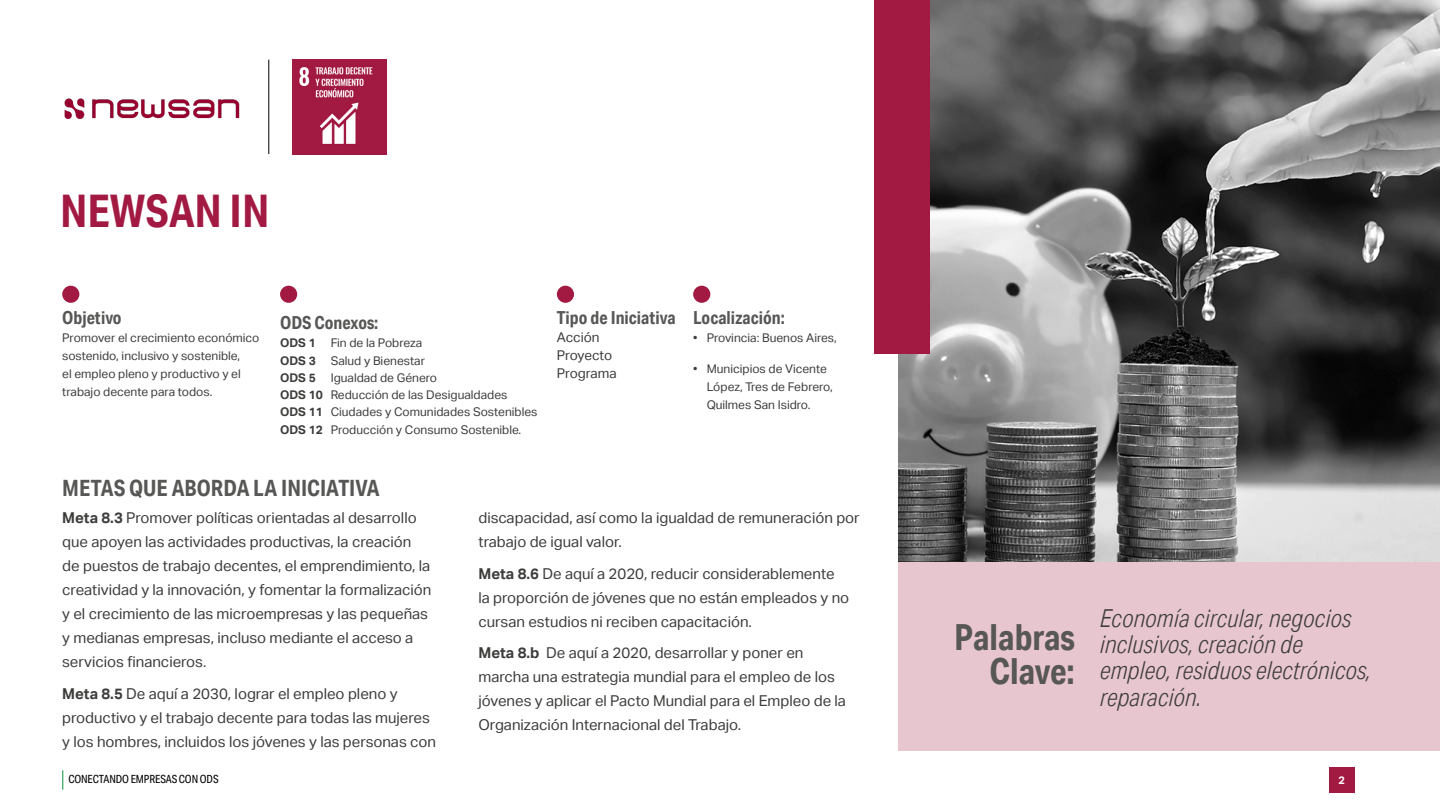
<style>
.page{position:relative;width:1440px;height:810px;background:#fff}
.page>*{position:absolute;margin:0;border:0;box-sizing:border-box;transform-origin:0 0}
.t1{font:700 45px "Aktiv Grotesk Cd";color:#a21942}
.t2{font:700 36px/33.8px "Aktiv Grotesk Cd";color:#575756;text-align:right}
.t3{font:italic 300 24.75px/26.2px "Aktiv Grotesk Cd";color:#3c3c3b}
.t4{font:700 22.5px "Aktiv Grotesk Cd";color:#575756}
.t5{font:700 18px "Aktiv Grotesk Cd";color:#575756}
.t6{font:15px/24px "Aktiv Grotesk";color:#3c3c3b}
.t7{font:13.5px/18px "Aktiv Grotesk";letter-spacing:-.01em;color:#3c3c3b}
.t8{font:12px/18px "Aktiv Grotesk";color:#3c3c3b}
.t9{font:11.25px "Aktiv Grotesk Cd";letter-spacing:-.01em;color:#000}
.t10{font:700 10.88px "Aktiv Grotesk";color:#fff}
.s1{font-weight:700}
</style>
<div class="page">
<svg style="left:62px;top:770px;width:1px;height:20px"></svg>
<div style="left:1329px;top:767px;width:25px;height:26px;background:#a21942"></div>
<div style="left:898px;top:562px;width:542px;height:189px;background:#e8c6d0"></div>
<img style="left:898px;top:0;width:541px;height:562px">
<div style="left:874px;top:0;width:56px;height:354px;background:#a21942"></div>
<div style="left:62px;top:286px;width:17px;height:17px;background:#a21942;border-radius:50%"></div>
<img style="left:292px;top:60px;width:95px;height:94px">
<hr style="left:269px;top:60px;width:1px;height:94px;background:#000">
<img style="left:64px;top:98px;width:176px;height:21px">
<div style="left:693px;top:286px;width:17px;height:17px;background:#a21942;border-radius:50%"></div>
<div style="left:557px;top:286px;width:17px;height:17px;background:#a21942;border-radius:50%"></div>
<div style="left:280px;top:286px;width:17px;height:17px;background:#a21942;border-radius:50%"></div>
<h1 class="t1" style="left:60px;top:183px;width:211px">NEWSAN IN</h1>
<p class="t5" style="left:62px;top:306px;width:61px">Objetivo</p>
<p class="t8" style="left:62px;top:328px;width:199px">Promover el crecimiento económico sostenido, inclusivo y sostenible,<br>el empleo pleno y productivo y el trabajo decente para todos.</p>
<p class="t5" style="left:280px;top:312px;width:100px">ODS Conexos:</p>
<p class="t8" style="left:280px;top:335px;width:259px;line-height:17.2px"><span class="s1">ODS 1</span> Fin de la Pobreza<br><span class="s1">ODS 3</span> Salud y Bienestar<br><span class="s1">ODS 5</span> Igualdad de Género<br><span class="s1">ODS 10</span> Reducción de las Desigualdades<br><span class="s1">ODS 11</span> Ciudades y Comunidades Sostenibles<br><span class="s1">ODS 12</span> Producción y Consumo Sostenible.</p>
<p class="t5" style="left:557px;top:306px;width:120px">Tipo de Iniciativa</p>
<p class="t7" style="left:557px;top:328px;width:61px">Acción<br>Proyecto<br>Programa</p>
<p class="t5" style="left:693px;top:306px;width:93px">Localización:</p>
<p class="t8" style="left:693px;top:328px;width:145px">• Provincia: Buenos Aires,</p>
<p class="t8" style="left:707px;top:360px;width:128px;text-indent:-14px">• Municipios de Vicente<br>López, Tres de Febrero,<br>Quilmes San Isidro.</p>
<h3 class="t4" style="left:62px;top:474px;width:319px">METAS QUE ABORDA LA INICIATIVA</h3>
<p class="t6" style="left:62px;top:506px;width:371px"><span class="s1">Meta 8.3</span> Promover políticas orientadas al desarrollo que apoyen las actividades productivas, la creación de puestos de trabajo decentes, el emprendimiento, la creatividad y la innovación, y fomentar la formalización y el crecimiento de las microempresas y las pequeñas y medianas empresas, incluso mediante el acceso a servicios financieros.</p>
<p class="t6" style="left:62px;top:682px;width:375px"><span class="s1">Meta 8.5</span> De aquí a 2030, lograr el empleo pleno y productivo y el trabajo decente para todas las mujeres y los hombres, incluidos los jóvenes y las personas con</p>
<p class="t6" style="left:478px;top:506px;width:383px">discapacidad, así como la igualdad de remuneración por trabajo de igual valor.</p>
<p class="t6" style="left:478px;top:562px;width:372px"><span class="s1">Meta 8.6</span> De aquí a 2020, reducir considerablemente la proporción de jóvenes que no están empleados y no cursan estudios ni reciben capacitación.</p>
<p class="t6" style="left:478px;top:641px;width:369px"><span class="s1">Meta 8.b</span> De aquí a 2020, desarrollar y poner en marcha una estrategia mundial para el empleo de los jóvenes y aplicar el Pacto Mundial para el Empleo de la Organización Internacional del Trabajo.</p>
<h2 class="t2" style="left:954px;top:620px;width:122px">Palabras<br>Clave:</h2>
<h3 class="t3" style="left:1100px;top:605px;width:273px">Economía circular, negocios inclusivos, creación de empleo, residuos electrónicos, reparación.</h3>
<p class="t9" style="left:68px;top:773px;width:152px">CONECTANDO EMPRESAS CON ODS</p>
<p class="t10" style="left:1338px;top:774px;width:8px">2</p>
</div>
